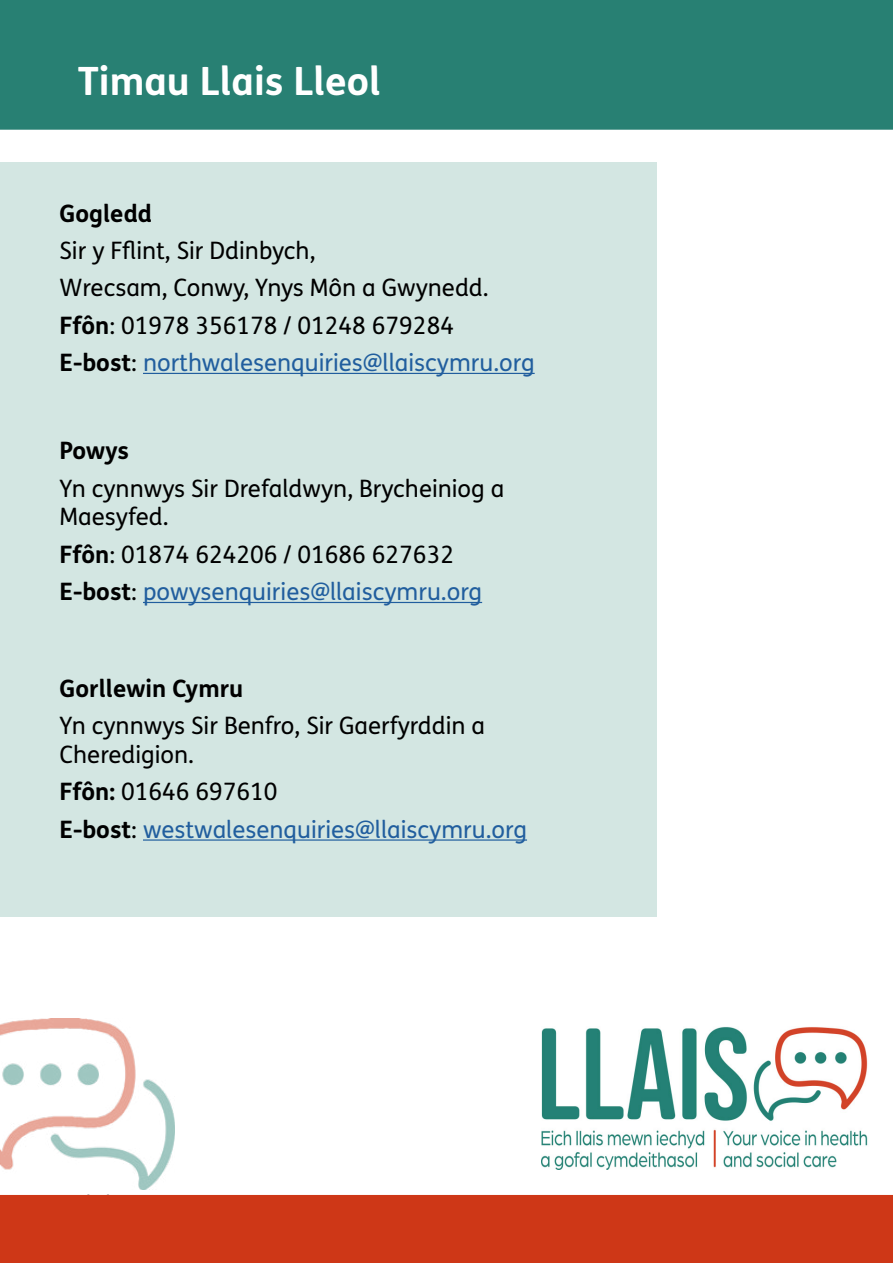
<style>
.page{position:relative;width:893px;height:1263px;background:#fff}
.page>*{position:absolute;margin:0;border:0;box-sizing:border-box;transform-origin:0 0}
.t1{font:700 39px "FS Me Pro";color:#fff}
.Bodytext{font:24px/28.8px "FS Me Pro";color:#000}
.Bodytext-2{font:24px "FS Me Pro";color:#215e9e}
.Bodytext-3{font:700 24px "FS Me Pro";color:#000}
.s1{font-weight:700}
.s2{font-weight:700;color:#000}
.s3{color:#000}
</style>
<div class="page">
<img style="left:0;top:1018px;width:175px;height:172px">
<div style="left:0;top:0;width:893px;height:130px;background:#288073"></div>
<div style="left:0;top:1195px;width:893px;height:68px;background:#ce3717"></div>
<div style="left:0;top:162px;width:657px;height:754px;background:#d3e6e2"></div>
<hr style="left:143px;top:373px;width:392px;height:1px;background:#215e9e">
<hr style="left:143px;top:602px;width:339px;height:1px;background:#215e9e">
<hr style="left:143px;top:839px;width:384px;height:2px;background:#215e9e">
<img style="left:541px;top:1027px;width:327px;height:142px">
<h2 class="t1" style="left:78px;top:51px;width:304px">Timau Llais Lleol</h2>
<p class="Bodytext-3" style="left:60px;top:195px;width:94px">Gogledd</p>
<p class="Bodytext" style="left:60px;top:236px;width:257px">Sir y Fflint, Sir Ddinbych,</p>
<p class="Bodytext" style="left:60px;top:273px;width:431px">Wrecsam, Conwy, Ynys Môn a Gwynedd.</p>
<p class="Bodytext" style="left:60px;top:310px;width:396px"><span class="s1">Ffôn</span>: 01978 356178 / 01248 679284</p>
<p class="Bodytext-2" style="left:60px;top:346px;width:477px"><span class="s2">E-bost</span><span class="s3">:</span> northwalesenquiries@llaiscymru.org</p>
<p class="Bodytext-3" style="left:60px;top:432px;width:71px">Powys</p>
<p class="Bodytext" style="left:60px;top:473px;width:446px">Yn cynnwys Sir Drefaldwyn, Brycheiniog a<br>Maesyfed.</p>
<p class="Bodytext" style="left:60px;top:539px;width:396px"><span class="s1">Ffôn</span>: 01874 624206 / 01686 627632</p>
<p class="Bodytext-2" style="left:60px;top:575px;width:424px"><span class="s2">E-bost</span><span class="s3">:</span> powysenquiries@llaiscymru.org</p>
<p class="Bodytext-3" style="left:60px;top:670px;width:185px">Gorllewin Cymru</p>
<p class="Bodytext" style="left:60px;top:711px;width:427px">Yn cynnwys Sir Benfro, Sir Gaerfyrddin a<br>Cheredigion.</p>
<p class="Bodytext" style="left:60px;top:777px;width:220px"><span class="s1">Ffôn:</span> 01646 697610</p>
<p class="Bodytext-2" style="left:60px;top:813px;width:469px"><span class="s2">E-bost</span><span class="s3">:</span> westwalesenquiries@llaiscymru.org</p>
</div>
